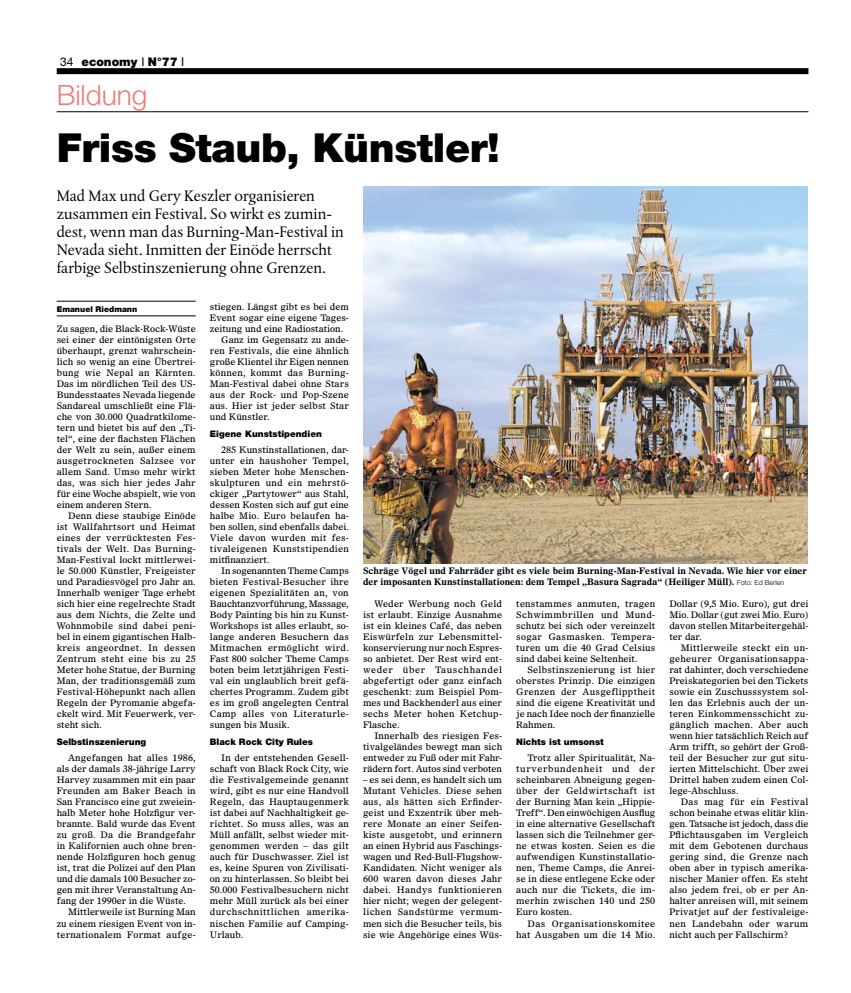
<style>
.page{position:relative;width:851px;height:993px;background:#fff}
.page>*{position:absolute;margin:0;border:0;box-sizing:border-box;transform-origin:0 0}
.t1{font:900 40px "Helvetica Neue LT";letter-spacing:-.01em;color:#000}
.t2{font:300 28px "Helvetica Neue LT";color:#ee7c7c}
.t3{font:16px/18px "DTL Albertina ST";color:#000}
.t4{font:900 12px "Helvetica Neue LT";color:#000}
.t5{font:9px/11px "Olympian LT";color:#000;text-align:justify}
.t6{font:700 9px/11px "Olympian LT";color:#000}
.t7{font:900 9px "Helvetica Neue LT";color:#000}
.t8{font:9px "Olympian LT";letter-spacing:.02em;color:#000}
.t9{font:9px/11px "Olympian LT";letter-spacing:.035em;color:#000;text-align:right}
.t10{font:900 8px "Helvetica Neue LT";color:#000}
.s1{font-weight:400}
.s2{font-family:"Helvetica Neue LT";font-weight:300;font-size:7px}
</style>
<div class="page">
<div style="left:57px;top:68px;width:751px;height:6px;background:#000"></div>
<hr style="left:57px;top:111px;width:751px;height:1px;background:#000">
<img style="left:363px;top:186px;width:444px;height:377px">
<hr style="left:57px;top:301px;width:139px;height:1px;background:#000">
<hr style="left:57px;top:315px;width:139px;height:1px;background:#000">
<h3 class="t4" style="left:60px;top:55px;width:126px"><span class="s1">34</span> economy <span class="s1">I</span> N°77 <span class="s1">I</span></h3>
<h2 class="t2" style="left:57px;top:77px;width:92px">Bildung</h2>
<h1 class="t1" style="left:57px;top:124px;width:444px">Friss Staub, Künstler!</h1>
<h3 class="t3" style="left:57px;top:186px;width:289px">Mad Max und Gery Keszler organisieren zusammen ein Festival. So wirkt es zumin&shy;dest, wenn man das Burning-Man-Festival in Nevada sieht. Inmitten der Einöde herrscht farbige Selbstinszenierung ohne Grenzen.</h3>
<p class="t10" style="left:57px;top:304px;width:82px">Emanuel Riedmann</p>
<p class="t5" style="left:57px;top:323px;width:140px">Zu sagen, die Black-Rock-Wüste sei einer der eintönigsten Orte überhaupt, grenzt wahrschein&shy;lich so wenig an eine Übertrei&shy;bung wie Nepal an Kärnten.<br>Das im nördlichen Teil des US-Bundesstaates Nevada liegende Sand-areal umschließt eine Flä&shy;che von 30.000 Quadratkilome&shy;tern und bietet bis auf den „Ti&shy;tel“, eine der flachsten Flächen der Welt zu sein, außer einem ausgetrockneten Salzsee vor allem Sand. Umso mehr wirkt das, was sich hier jedes Jahr für eine Woche abspielt, wie von einem anderen Stern.</p>
<p class="t5" style="left:57px;top:510px;width:140px;text-indent:11px">Denn diese staubige Einöde ist Wallfahrtsort und Heimat eines der verrücktesten Fes&shy;tivals der Welt. Das Burning-Man-Festival lockt mittlerwei&shy;le 50.000 Künstler, Freigeister und Paradiesvögel pro Jahr an.<br>Innerhalb weniger Tage erhebt sich hier eine regelrechte Stadt aus dem Nichts, die Zelte und Wohnmobile sind dabei peni&shy;bel in einem gigantischen Halb&shy;kreis angeordnet. In dessen Zentrum steht eine bis zu 25<br>Meter hohe Statue, der Burning Man, der traditionsgemäß zum Festival-Höhepunkt nach allen Regeln der Pyromanie abgefa&shy;ckelt wird. Mit Feuerwerk, ver&shy;steht sich.</p>
<p class="t7" style="left:57px;top:736px;width:91px">Selbstinszenierung</p>
<p class="t5" style="left:57px;top:752px;width:140px;text-indent:11px">Angefangen hat alles 1986, als der damals 38-jährige Larry Harvey zusammen mit ein paar Freunden am Baker Beach in San Francisco eine gut zweiein&shy;halb Meter hohe Holzfigur ver&shy;brannte. Bald wurde das Event zu groß. Da die Brandgefahr in Kalifornien auch ohne bren&shy;nende Holzfiguren hoch genug ist, trat die Polizei auf den Plan und die damals 100 Besucher zo&shy;gen mit ihrer Veranstaltung An&shy;fang der 1990er in die Wüste.</p>
<p class="t5" style="left:57px;top:906px;width:140px;text-indent:11px">Mittlerweile ist Burning Man zu einem riesigen Event von in&shy;ternationalem Format aufge-</p>
<p class="t5" style="left:210px;top:301px;width:140px">stiegen. Längst gibt es bei dem</p>
<p class="t5" style="left:210px;top:312px;width:140px">Event sogar eine eigene Tages-</p>
<p class="t5" style="left:210px;top:323px;width:135px">zeitung und eine Radiostation.</p>
<p class="t5" style="left:221px;top:334px;width:129px">Ganz im Gegensatz zu ande-</p>
<p class="t5" style="left:210px;top:345px;width:140px">ren Festivals, die eine ähnlich</p>
<p class="t5" style="left:210px;top:356px;width:140px">große Klientel ihr Eigen nennen</p>
<p class="t8" style="left:210px;top:367px;width:140px">können, kommt das Burning-</p>
<p class="t5" style="left:210px;top:378px;width:140px">Man-Festival dabei ohne Stars</p>
<p class="t8" style="left:210px;top:389px;width:140px">aus der Rock- und Pop-Szene</p>
<p class="t5" style="left:210px;top:400px;width:140px">aus. Hier ist jeder selbst Star</p>
<p class="t5" style="left:210px;top:411px;width:61px">und Künstler.</p>
<p class="t7" style="left:210px;top:428px;width:113px">Eigene Kunststipendien</p>
<p class="t5" style="left:210px;top:444px;width:140px;text-indent:11px">285 Kunstinstallationen, dar&shy;unter ein haushoher Tempel, sieben Meter hohe Menschen&shy;skulpturen und ein mehrstö&shy;ckiger „Partytower“ aus Stahl, dessen Kosten sich auf gut eine halbe Mio. Euro belaufen ha&shy;ben sollen, sind ebenfalls dabei.<br>Viele davon wurden mit fes&shy;tivaleigenen Kunststipendien mitfinanziert.</p>
<p class="t5" style="left:210px;top:565px;width:140px;text-indent:11px">In sogenannten Theme Camps bieten Festival-Besucher ihre eigenen Spezialitäten an, von Bauchtanzvorführung, Massage, Body Painting bis hin zu Kunst-Workshops ist alles erlaubt, so&shy;lange anderen Besuchern das Mitmachen ermög-licht wird.<br>Fast 800 solcher Theme Camps boten beim letztjährigen Festi&shy;val ein unglaublich breit gefä&shy;chertes Programm. Zudem gibt es im groß angelegten Central Camp alles von Literaturle&shy;sungen bis Musik.</p>
<p class="t7" style="left:210px;top:736px;width:105px">Black Rock City Rules</p>
<p class="t5" style="left:210px;top:752px;width:140px;text-indent:11px">In der entstehenden Gesell&shy;schaft von Black Rock City, wie die Festivalgemeinde genannt wird, gibt es nur eine Handvoll Regeln, das Hauptaugenmerk ist dabei auf Nachhaltigkeit ge&shy;richtet. So muss alles, was an Müll anfällt, selbst wieder mit&shy;genommen werden – das gilt auch für Duschwasser. Ziel ist es, keine Spuren von Zivilisati&shy;on zu hinterlassen. So bleibt bei 50.000 Festivalbesuchern nicht mehr Müll zurück als bei einer durchschnittlichen amerika&shy;nischen Familie auf Camping-Urlaub.</p>
<p class="t6" style="left:363px;top:565px;width:445px">Schräge Vögel und Fahrräder gibt es viele beim Burning-Man-Festival in Nevada. Wie hier vor einer der imposanten Kunstinstallationen: dem Tempel „Basura Sagrada“ (Heiliger Müll). <span class="s2">Foto: Ed Berlen</span></p>
<p class="t5" style="left:363px;top:598px;width:140px;text-indent:11px">Weder Werbung noch Geld ist erlaubt. Einzige Ausnahme ist ein kleines Café, das neben Eiswürfeln zur Lebensmittel&shy;konservierung nur noch Espres&shy;so anbietet. Der Rest wird ent&shy;weder über Tauschhandel abgefertigt oder ganz einfach geschenkt: zum Beispiel Pom&shy;mes und Backhenderl aus einer sechs Meter hohen Ketchup-Flasche.</p>
<p class="t5" style="left:363px;top:730px;width:140px;text-indent:11px">Innerhalb des riesigen Fes&shy;tivalgeländes bewegt man sich entweder zu Fuß oder mit Fahr&shy;rädern fort. Autos sind verboten</p>
<p class="t5" style="left:363px;top:774px;width:140px">– es sei denn, es handelt sich um Mutant Vehicles. Diese se-hen aus, als hätten sich Erfinder&shy;geist und Exzentrik über meh&shy;rere Monate an einer Seifen&shy;kiste ausgetobt, und erinnern an einen Hybrid aus Faschings&shy;wagen und Red-Bull-Flugshow-Kandidaten. Nicht weniger als 600 waren davon dieses Jahr dabei. Handys funktionieren hier nicht; wegen der gelegent&shy;lichen Sandstürme vermum&shy;men sich die Besucher teils, bis sie wie Angehörige eines Wüs-</p>
<p class="t5" style="left:669px;top:598px;width:140px">Dollar (9,5 Mio. Euro), gut drei Mio. Dollar (gut zwei Mio. Euro) davon stellen Mitarbeitergehäl&shy;ter dar.</p>
<p class="t5" style="left:669px;top:642px;width:140px;text-indent:11px">Mittlerweile steckt ein un&shy;geheurer Organisationsappa&shy;rat dahinter, doch verschiedene Preiskategorien bei den Tickets sowie ein Zuschusssystem sol&shy;len das Erlebnis auch der un&shy;teren Einkommensschicht zu&shy;gänglich machen. Aber auch wenn hier tatsächlich Reich auf Arm trifft, so gehört der Groß&shy;teil der Besucher zur gut situ&shy;ierten Mittelschicht. Über zwei Drittel haben zudem einen Col&shy;lege-Abschluss.</p>
<p class="t5" style="left:669px;top:796px;width:140px;text-indent:11px">Das mag für ein Festival schon beinahe etwas elitär klin&shy;gen. Tatsache ist jedoch, dass die Pflichtausgaben im Vergleich mit dem Gebotenen durchaus gering sind, die Grenze nach oben aber in typisch amerika&shy;nischer Manier offen. Es steht also jedem frei, ob er per An&shy;halter anreisen will, mit seinem Privatjet auf der festivaleige&shy;nen Landebahn oder warum nicht auch per Fallschirm?</p>
<p class="t5" style="left:516px;top:598px;width:140px">tenstammes anmuten, tragen Schwimmbrillen und Mund&shy;schutz bei sich oder vereinzelt sogar Gasmasken. Tempera&shy;turen um die 40 Grad Celsius sind dabei keine Seltenheit.</p>
<p class="t5" style="left:516px;top:664px;width:140px;text-indent:11px">Selbstinszenierung ist hier oberstes Prinzip. Die einzigen Grenzen der Ausgeflipptheit sind die eigene Kreativität und je nach Idee noch der finanzielle Rahmen.</p>
<p class="t7" style="left:516px;top:736px;width:89px">Nichts ist umsonst</p>
<p class="t5" style="left:516px;top:752px;width:140px;text-indent:11px">Trotz aller Spiritualität, Na&shy;turverbundenheit und der scheinbaren Abneigung gegen&shy;über der Geldwirtschaft ist der Burning Man kein „Hippie-Treff“. Den einwöchigen Ausflug in eine alternative Gesellschaft lassen sich die Teilnehmer ger&shy;ne etwas kosten. Seien es die aufwendigen Kunstinstallatio&shy;nen, Theme Camps, die Anrei&shy;se in diese entlegene Ecke oder auch nur die Tickets, die im&shy;merhin zwischen 140 und 250<br>Euro kosten.</p>
<p class="t9" style="left:516px;top:917px;width:140px">Das Organisationskomitee hat Ausgaben um die 14 Mio.</p>
</div>
